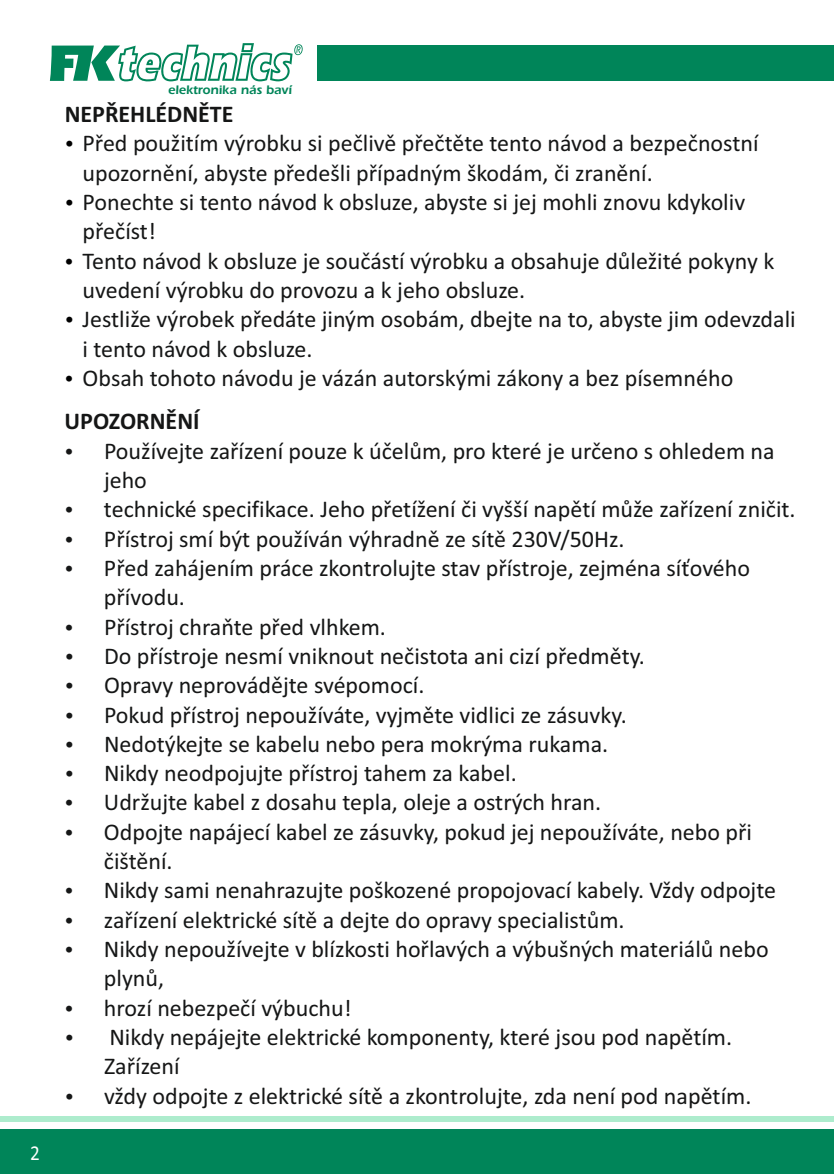
<style>
.page{position:relative;width:834px;height:1174px;background:#fff}
.page>*{position:absolute;margin:0;border:0;box-sizing:border-box;transform-origin:0 0}
.t1{font:24px/29.4px "Calibri";color:#151616}
.t2{font:700 24px "Calibri";color:#151616}
.t3{font:21.3px "Calibri";color:#fff;scale:.91 1}
.t4{font:900 12.9px "Erie";color:#008559}
</style>
<div class="page">
<div style="left:0;top:1129px;width:833px;height:45px;background:#008559"></div>
<div style="left:0;top:1116px;width:833px;height:5px;background:#adeccd"></div>
<svg style="left:50px;top:43px;width:250px;height:38px"></svg>
<div style="left:317px;top:46px;width:516px;height:35px;background:#008559"></div>
<p class="t3" style="left:30px;top:1143px;width:12px">2</p>
<p class="t4" style="left:168px;top:84px;width:125px">elektronika nás baví</p>
<p class="t2" style="left:65px;top:104px;width:170px">NEPŘEHLÉDNĚTE</p>
<p class="t1" style="left:82px;top:131px;width:677px">Před použitím výrobku si pečlivě přečtěte tento návod a bezpečnostní upozornění, abyste předešli případným škodám, či zranění.<br>Ponechte si tento návod k obsluze, abyste si jej mohli znovu kdykoliv přečíst!</p>
<p class="t1" style="left:82px;top:248px;width:693px">Tento návod k obsluze je součástí výrobku a obsahuje důležité pokyny k uvedení výrobku do provozu a k jeho obsluze.</p>
<p class="t1" style="left:82px;top:307px;width:714px">Jestliže výrobek předáte jiným osobám, dbejte na to, abyste jim odevzdali i tento návod k obsluze.</p>
<p class="t1" style="left:82px;top:365px;width:652px">Obsah tohoto návodu je vázán autorskými zákony a bez písemného</p>
<p class="t2" style="left:65px;top:411px;width:136px">UPOZORNĚNÍ</p>
<p class="t1" style="left:104px;top:438px;width:672px">Používejte zařízení pouze k účelům, pro které je určeno s ohledem na jeho</p>
<p class="t1" style="left:104px;top:496px;width:693px">technické specifikace. Jeho přetížení či vyšší napětí může zařízení zničit.</p>
<p class="t1" style="left:104px;top:526px;width:522px">Přístroj smí být používán výhradně ze sítě 230V/50Hz.</p>
<p class="t1" style="left:104px;top:555px;width:647px">Před zahájením práce zkontrolujte stav přístroje, zejména síťového přívodu.</p>
<p class="t1" style="left:104px;top:614px;width:283px">Přístroj chraňte před vlhkem.</p>
<p class="t1" style="left:104px;top:643px;width:542px">Do přístroje nesmí vniknout nečistota ani cizí předměty.<br>Opravy neprovádějte svépomocí.</p>
<p class="t1" style="left:104px;top:702px;width:524px">Pokud přístroj nepoužíváte, vyjměte vidlici ze zásuvky.</p>
<p class="t1" style="left:104px;top:731px;width:505px">Nedotýkejte se kabelu nebo pera mokrýma rukama.</p>
<p class="t1" style="left:104px;top:760px;width:414px">Nikdy neodpojujte přístroj tahem za kabel.</p>
<p class="t1" style="left:104px;top:789px;width:498px">Udržujte kabel z dosahu tepla, oleje a ostrých hran.</p>
<p class="t1" style="left:104px;top:819px;width:649px">Odpojte napájecí kabel ze zásuvky, pokud jej nepoužíváte, nebo při čištění.</p>
<p class="t1" style="left:104px;top:877px;width:673px">Nikdy sami nenahrazujte poškozené propojovací kabely. Vždy odpojte</p>
<p class="t1" style="left:104px;top:907px;width:522px">zařízení elektrické sítě a dejte do opravy specialistům.</p>
<p class="t1" style="left:104px;top:936px;width:666px">Nikdy nepoužívejte v blízkosti hořlavých a výbušných materiálů nebo plynů,</p>
<p class="t1" style="left:104px;top:994px;width:249px">hrozí nebezpečí výbuchu!</p>
<p class="t1" style="left:104px;top:1024px;width:629px">Nikdy nepájejte elektrické komponenty, které jsou pod napětím.<br>Zařízení</p>
<p class="t1" style="left:104px;top:1082px;width:648px">vždy odpojte z elektrické sítě a zkontrolujte, zda není pod napětím.</p>
</div>
